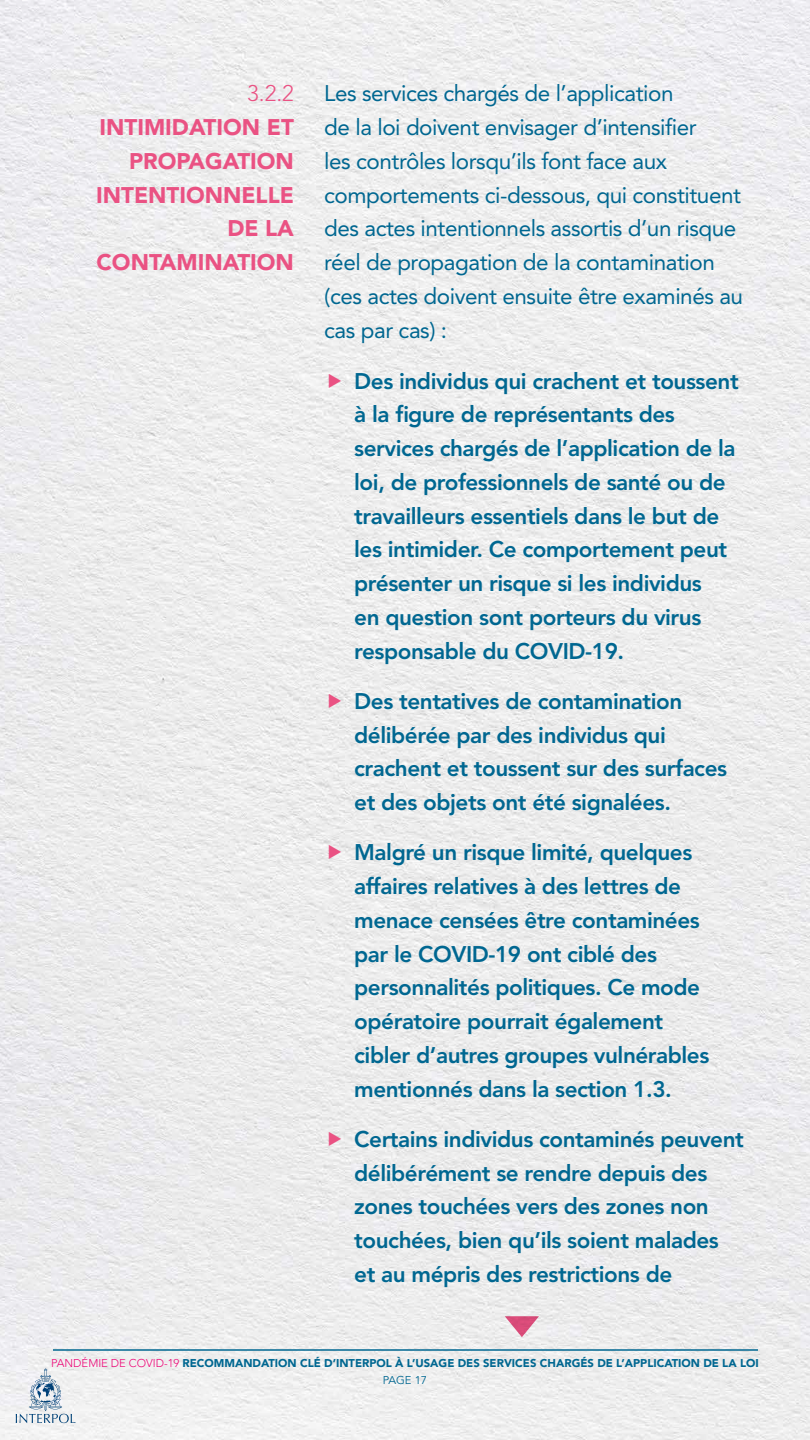
<style>
.page{position:relative;width:810px;height:1440px;background:#fff}
.page>*{position:absolute;margin:0;border:0;box-sizing:border-box;transform-origin:0 0}
.t1{font:800 22.5px/33.8px "Avenir LT Std";letter-spacing:-.02em;color:#006791}
.TXT{font:22.5px/33.8px "Avenir LT Std";letter-spacing:-.02em;color:#006791}
.TXT_HEADER_02{font:900 22.5px/33.8px "Avenir LT Std";color:#ea5283;text-align:right}
.t2{font:900 11.25px/16.8px "Avenir LT Std";color:#006791;text-align:center}
.s1{font-weight:300}
.s2{font-weight:300;color:#ed0677}
.s3{font-weight:400}
</style>
<div class="page">
<img style="left:0;top:0;width:810px;height:1440px">
<hr style="left:53px;top:1349px;width:705px;height:2px;background:#006791">
<svg style="left:16px;top:1369px;width:59px;height:54px"></svg>
<svg style="left:505px;top:1316px;width:34px;height:21px"></svg>
<svg style="left:329px;top:373px;width:12px;height:14px"></svg>
<svg style="left:329px;top:693px;width:12px;height:15px"></svg>
<svg style="left:329px;top:845px;width:12px;height:14px"></svg>
<svg style="left:329px;top:1131px;width:12px;height:15px"></svg>
<p class="TXT_HEADER_02" style="left:96px;top:76px;width:199px"><span class="s1">3.2.2<br></span>INTIMIDATION ET<br>PROPAGATION<br>INTENTIONNELLE<br>DE LA<br>CONTAMINATION</p>
<p class="TXT" style="left:324px;top:77px;width:420px">Les services chargés de l’application<br>de la loi doivent envisager d’intensifier<br>les contrôles lorsqu’ils font face aux comportements ci-dessous, qui constituent des actes intentionnels assortis d’un risque réel de propagation de la contamination (ces actes doivent ensuite être examinés au cas par cas) :</p>
<p class="t1" style="left:354px;top:364px;width:386px">Des individus qui crachent et toussent à la figure de représentants des services chargés de l’application de la loi, de professionnels de santé ou de travailleurs essentiels dans le but de les intimider. Ce comportement peut présenter un risque si les individus<br>en question sont porteurs du virus responsable du COVID-19.</p>
<p class="t1" style="left:354px;top:684px;width:374px">Des tentatives de contamination délibérée par des individus qui crachent et toussent sur des surfaces et des objets ont été signalées.</p>
<p class="t1" style="left:354px;top:836px;width:357px">Malgré un risque limité, quelques affaires relatives à des lettres de menace censées être contaminées par le COVID-19 ont ciblé des personnalités politiques. Ce mode opératoire pourrait également cibler d’autres groupes vulnérables mentionnés dans la section 1.3.</p>
<p class="t1" style="left:354px;top:1122px;width:391px">Certains individus contaminés peuvent délibérément se rendre depuis des zones touchées vers des zones non touchées, bien qu’ils soient malades et au mépris des restrictions de</p>
<p class="t2" style="left:51px;top:1354px;width:709px"><span class="s2">PANDÉMIE DE COVID-19</span> RECOMMANDATION CLÉ D’INTERPOL À L’USAGE DES SERVICES CHARGÉS DE L’APPLICATION DE LA LOI<br><span class="s3">PAGE 17</span></p>
</div>
